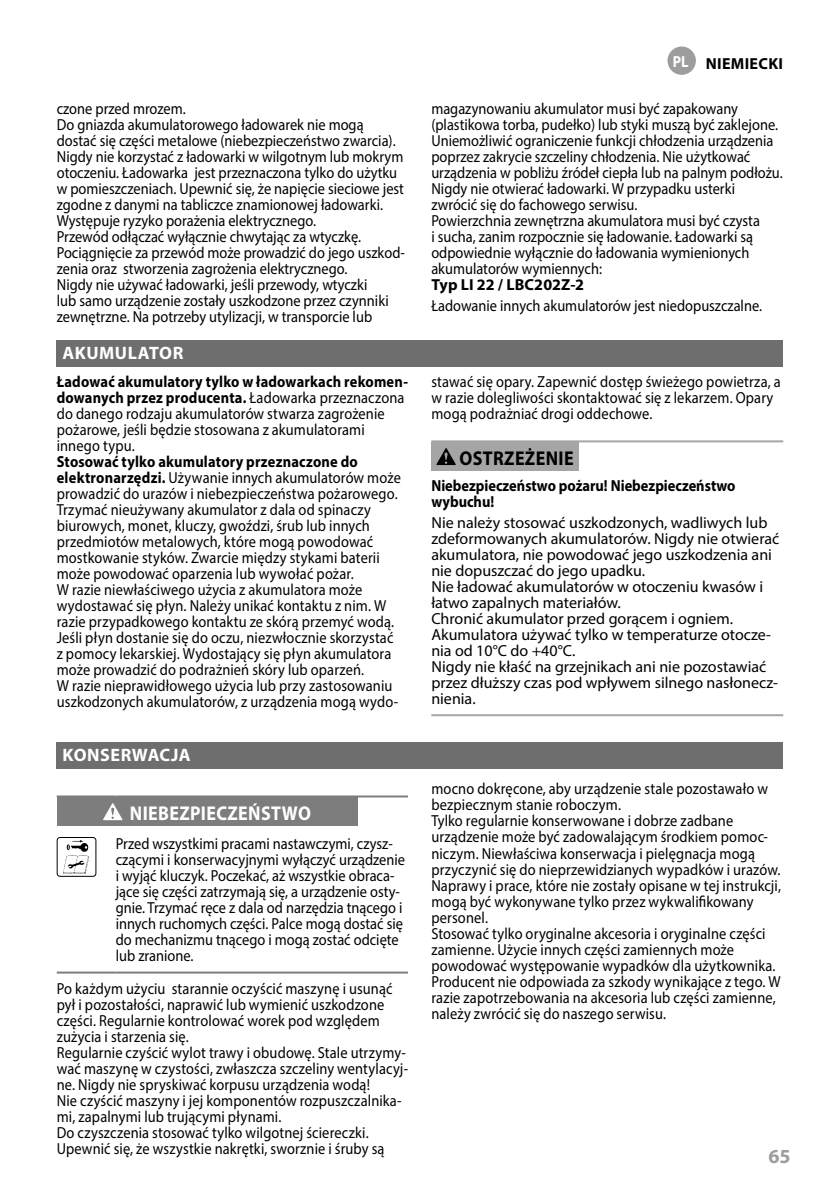
<style>
.page{position:relative;width:840px;height:1191px;background:#fff}
.page>*{position:absolute;margin:0;border:0;box-sizing:border-box;transform-origin:0 0}
.t1{font:700 20px "Myriad Pro";letter-spacing:.02em;color:#fff;scale:.9 1}
.t2{font:700 20px "Myriad Pro";letter-spacing:.02em;color:#000;scale:.9 1}
.t3{font:700 20px "Myriad Pro";color:#9d9d9d}
.t4{font:700 18px "Myriad Pro";letter-spacing:.03em;color:#fff}
.t5{font:16px/16px "Myriad Pro";color:#000;scale:.9 1}
.t6{font:16px/16px "Myriad Pro";color:#000}
.t7{font:700 16px/16px "Myriad Pro";color:#000;scale:.9 1}
.t8{font:700 16px "Myriad Pro";color:#000}
.t9{font:700 16px "Myriad Pro";letter-spacing:.02em;color:#000}
.s1{color:#fff}
.s2{font-weight:700}
</style>
<div class="page">
<div style="left:57px;top:340px;width:725px;height:27px;background:#6e6e6e"></div>
<hr style="left:431px;top:714px;width:351px;height:2px;background:#a5a5a5">
<hr style="left:431px;top:440px;width:351px;height:2px;background:#a5a5a5">
<div style="left:431px;top:442px;width:147px;height:29px;background:#a5a5a5"></div>
<svg style="left:436px;top:448px;width:19px;height:17px"></svg>
<div style="left:57px;top:742px;width:725px;height:27px;background:#6e6e6e"></div>
<hr style="left:57px;top:795px;width:59px;height:2px;background:#7d7d7d">
<hr style="left:116px;top:795px;width:292px;height:2px;background:#7d7d7d">
<hr style="left:57px;top:971px;width:59px;height:2px;background:#7d7d7d">
<hr style="left:116px;top:971px;width:292px;height:2px;background:#7d7d7d">
<div style="left:57px;top:797px;width:300px;height:29px;background:#7d7d7d"></div>
<svg style="left:103px;top:803px;width:19px;height:17px"></svg>
<div style="left:57px;top:837px;width:39px;height:39px;border:1px solid #000;border-radius:3px"></div>
<svg style="left:63px;top:840px;width:26px;height:34px"></svg>
<div style="left:668px;top:48px;width:26px;height:26px;background:#9d9d9d;border-radius:50%"></div>
<div style="left:667px;top:47px;width:28px;height:28px;border:2px solid #9d9d9d;border-radius:50%"></div>
<p class="t9" style="left:672px;top:53px;width:112px"><span class="s1">PL</span> NIEMIECKI</p>
<p class="t5" style="left:57px;top:100px;width:388px">czone przed mrozem.<br>Do gniazda akumulatorowego ładowarek nie mogą dostać się części metalowe (niebezpieczeństwo zwarcia).<br>Nigdy nie korzystać z ładowarki w wilgotnym lub mokrym otoczeniu. Ładowarka jest przeznaczona tylko do użytku w pomieszczeniach. Upewnić się, że napięcie sieciowe jest zgodne z danymi na tabliczce znamionowej ładowarki.<br>Występuje ryzyko porażenia elektrycznego.<br>Przewód odłączać wyłącznie chwytając za wtyczkę.<br>Pociągnięcie za przewód może prowadzić do jego uszkod&shy;zenia oraz stworzenia zagrożenia elektrycznego.<br>Nigdy nie używać ładowarki, jeśli przewody, wtyczki<br>lub samo urządzenie zostały uszkodzone przez czynniki zewnętrzne. Na potrzeby utylizacji, w transporcie lub</p>
<p class="t5" style="left:431px;top:100px;width:391px">magazynowaniu akumulator musi być zapakowany (plastikowa torba, pudełko) lub styki muszą być zaklejone.<br>Uniemożliwić ograniczenie funkcji chłodzenia urządzenia poprzez zakrycie szczeliny chłodzenia. Nie użytkować urządzenia w pobliżu źródeł ciepła lub na palnym podłożu.<br>Nigdy nie otwierać ładowarki. W przypadku usterki zwrócić się do fachowego serwisu.<br>Powierzchnia zewnętrzna akumulatora musi być czysta<br>i sucha, zanim rozpocznie się ładowanie. Ładowarki są odpowiednie wyłącznie do ładowania wymienionych akumulatorów wymiennych:</p>
<p class="t8" style="left:431px;top:274px;width:154px">Typ LI 22 / LBC202Z-2</p>
<p class="t5" style="left:431px;top:297px;width:369px">Ładowanie innych akumulatorów jest niedopuszczalne.</p>
<p class="t4" style="left:63px;top:342px;width:122px">AKUMULATOR</p>
<p class="t5" style="left:57px;top:373px;width:391px"><span class="s2">Ładować akumulatory tylko w ładowarkach rekomen&shy;dowanych przez producenta.</span> Ładowarka przeznaczona do danego rodzaju akumulatorów stwarza zagrożenie pożarowe, jeśli będzie stosowana z akumulatorami innego typu.</p>
<p class="t5" style="left:57px;top:453px;width:383px"><span class="s2">Stosować tylko akumulatory przeznaczone do elektronarzędzi.</span> Używanie innych akumulatorów może prowadzić do urazów i niebezpieczeństwa pożarowego.<br>Trzymać nieużywany akumulator z dala od spinaczy biurowych, monet, kluczy, gwoździ, śrub lub innych przedmiotów metalowych, które mogą powodować mostkowanie styków. Zwarcie między stykami baterii może powodować oparzenia lub wywołać pożar.<br>W razie niewłaściwego użycia z akumulatora może wydostawać się płyn. Należy unikać kontaktu z nim. W razie przypadkowego kontaktu ze skórą przemyć wodą.<br>Jeśli płyn dostanie się do oczu, niezwłocznie skorzystać z pomocy lekarskiej. Wydostający się płyn akumulatora może prowadzić do podrażnień skóry lub oparzeń.<br>W razie nieprawidłowego użycia lub przy zastosowaniu uszkodzonych akumulatorów, z urządzenia mogą wydo-</p>
<p class="t4" style="left:63px;top:743px;width:129px">KONSERWACJA</p>
<p class="t1" style="left:130px;top:800px;width:203px">NIEBEZPIECZEŃSTWO</p>
<p class="t5" style="left:116px;top:835px;width:323px">Przed wszystkimi pracami nastawczymi, czysz&shy;czącymi i konserwacyjnymi wyłączyć urządzenie i wyjąć kluczyk. Poczekać, aż wszystkie obraca&shy;jące się części zatrzymają się, a urządzenie osty&shy;gnie. Trzymać ręce z dala od narzędzia tnącego i innych ruchomych części. Palce mogą dostać się do mechanizmu tnącego i mogą zostać odcięte lub zranione.</p>
<p class="t5" style="left:57px;top:980px;width:392px">Po każdym użyciu starannie oczyścić maszynę i usunąć pył i pozostałości, naprawić lub wymienić uszkodzone części. Regularnie kontrolować worek pod względem zużycia i starzenia się.<br>Regularnie czyścić wylot trawy i obudowę. Stale utrzymy&shy;wać maszynę w czystości, zwłaszcza szczeliny wentylacyj&shy;ne. Nigdy nie spryskiwać korpusu urządzenia wodą!<br>Nie czyścić maszyny i jej komponentów rozpuszczalnika&shy;mi, zapalnymi lub trującymi płynami.<br>Do czyszczenia stosować tylko wilgotnej ściereczki.<br>Upewnić się, że wszystkie nakrętki, sworznie i śruby są</p>
<p class="t5" style="left:431px;top:373px;width:389px">stawać się opary. Zapewnić dostęp świeżego powietrza, a w razie dolegliwości skontaktować się z lekarzem. Opary mogą podrażniać drogi oddechowe.</p>
<p class="t2" style="left:459px;top:445px;width:128px">OSTRZEŻENIE</p>
<p class="t7" style="left:431px;top:477px;width:339px">Niebezpieczeństwo pożaru! Niebezpieczeństwo wybuchu!</p>
<p class="t6" style="left:431px;top:514px;width:349px">Nie należy stosować uszkodzonych, wadliwych lub zdeformowanych akumulatorów. Nigdy nie otwierać akumulatora, nie powodować jego uszkodzenia ani nie dopuszczać do jego upadku.<br>Nie ładować akumulatorów w otoczeniu kwasów i łatwo zapalnych materiałów.<br>Chronić akumulator przed gorącem i ogniem.<br>Akumulatora używać tylko w temperaturze otocze&shy;nia od 10°C do +40°C.<br>Nigdy nie kłaść na grzejnikach ani nie pozostawiać przez dłuższy czas pod wpływem silnego nasłonecz&shy;nienia.</p>
<p class="t5" style="left:431px;top:781px;width:390px">mocno dokręcone, aby urządzenie stale pozostawało w bezpiecznym stanie roboczym.<br>Tylko regularnie konserwowane i dobrze zadbane urządzenie może być zadowalającym środkiem pomoc&shy;niczym. Niewłaściwa konserwacja i pielęgnacja mogą przyczynić się do nieprzewidzianych wypadków i urazów.<br>Naprawy i prace, które nie zostały opisane w tej instrukcji, mogą być wykonywane tylko przez wykwalifikowany personel.<br>Stosować tylko oryginalne akcesoria i oryginalne części zamienne. Użycie innych części zamiennych może powodować występowanie wypadków dla użytkownika.<br>Producent nie odpowiada za szkody wynikające z tego. W razie zapotrzebowania na akcesoria lub części zamienne, należy zwrócić się do naszego serwisu.</p>
<p class="t3" style="left:768px;top:1142px;width:24px">65</p>
</div>
